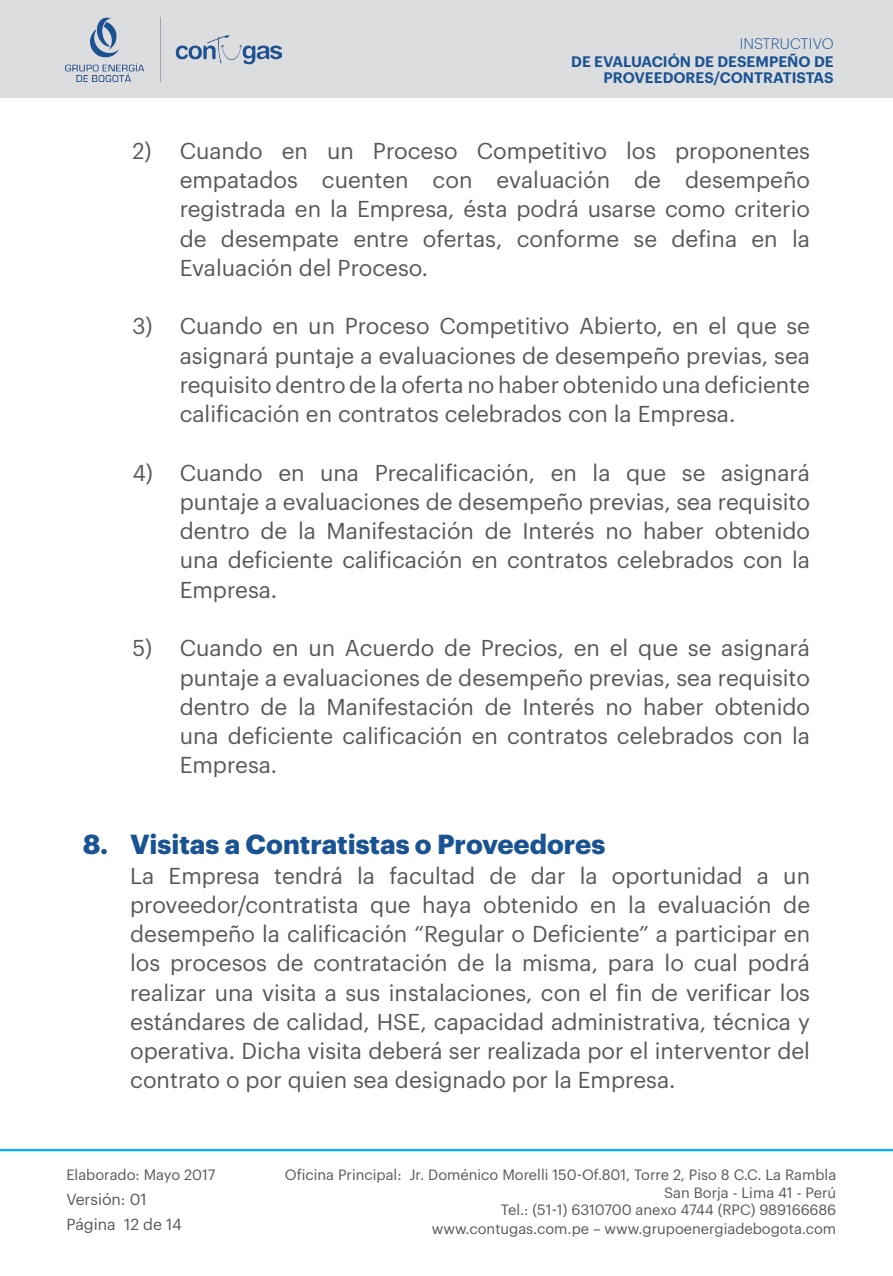
<style>
.page{position:relative;width:893px;height:1276px;background:#fff}
.page>*{position:absolute;margin:0;border:0;box-sizing:border-box;transform-origin:0 0}
.SUMILLA_1{font:700 27px "Graphik";color:#1a5394}
.SUMILLA_2{font:22.5px/29.2px "Graphik";color:#57585a;text-align:justify}
.SUMILLA_1-2{font:22.5px/29.2px "Graphik";color:#57585a;text-align:justify}
.t1{font:15.75px "Graphik";color:#57585a}
.t2{font:600 14.85px/15.8px "Graphik";color:#1a5394;text-align:right}
.t3{font:300 14.85px "Graphik";color:#1a5394}
.t4{font:14.62px "Graphik";color:#57585a}
</style>
<div class="page">
<hr style="left:0;top:1149px;width:893px;height:2px;background:#00aeef">
<div style="left:0;top:0;width:893px;height:98px;background:#dcdddf"></div>
<img style="left:65px;top:18px;width:216px;height:64px">
<p class="t3" style="left:740px;top:33px;width:95px">INSTRUCTIVO</p>
<p class="t2" style="left:571px;top:52px;width:264px">DE EVALUACIÓN DE DESEMPEÑO DE<br>PROVEEDORES/CONTRATISTAS</p>
<p class="SUMILLA_2" style="left:180px;top:134px;width:632px;text-indent:-47px">2) Cuando en un Proceso Competitivo los proponentes empatados cuenten con evaluación de desempeño registrada en la Empresa, ésta podrá usarse como criterio de desempate entre ofertas, conforme se defina en la Evaluación del Proceso.</p>
<p class="SUMILLA_2" style="left:180px;top:310px;width:632px;text-indent:-47px">3) Cuando en un Proceso Competitivo Abierto, en el que se asignará puntaje a evaluaciones de desempeño previas, sea requisito dentro de la oferta no haber obtenido una deficiente calificación en contratos celebrados con la Empresa.</p>
<p class="SUMILLA_2" style="left:180px;top:456px;width:632px;text-indent:-47px">4) Cuando en una Precalificación, en la que se asignará puntaje a evaluaciones de desempeño previas, sea requisito dentro de la Manifestación de Interés no haber obtenido una deficiente calificación en contratos celebrados con la Empresa.</p>
<p class="SUMILLA_2" style="left:180px;top:631px;width:632px;text-indent:-47px">5) Cuando en un Acuerdo de Precios, en el que se asignará puntaje a evaluaciones de desempeño previas, sea requisito dentro de la Manifestación de Interés no haber obtenido una deficiente calificación en contratos celebrados con la Empresa.</p>
<p class="SUMILLA_1" style="left:83px;top:823px;width:524px">8. Visitas a Contratistas o Proveedores</p>
<p class="SUMILLA_1-2" style="left:130px;top:859px;width:681px">La Empresa tendrá la facultad de dar la oportunidad a un proveedor/contratista que haya obtenido en la evaluación de desempeño la calificación “Regular o Deficiente” a participar en los procesos de contratación de la misma, para lo cual podrá realizar una visita a sus instalaciones, con el fin de verificar los estándares de calidad, HSE, capacidad administrativa, técnica y operativa. Dicha visita deberá ser realizada por el interventor del contrato o por quien sea designado por la Empresa.</p>
<p class="t4" style="left:66px;top:1163px;width:151px">Elaborado: Mayo 2017</p>
<p class="t1" style="left:66px;top:1187px;width:82px">Versión: 01</p>
<p class="t1" style="left:66px;top:1212px;width:117px">Página 12 de 14</p>
<p class="t4" style="left:285px;top:1163px;width:553px">Oficina Principal: Jr. Doménico Morelli 150-Of.801, Torre 2, Piso 8 C.C. La Rambla</p>
<p class="t4" style="left:664px;top:1181px;width:174px">San Borja - Lima 41 - Perú</p>
<p class="t4" style="left:501px;top:1199px;width:337px">Tel.: (51-1) 6310700 anexo 4744 (RPC) 989166686</p>
<p class="t4" style="left:432px;top:1217px;width:406px">www.contugas.com.pe – www.grupoenergiadebogota.com</p>
</div>
